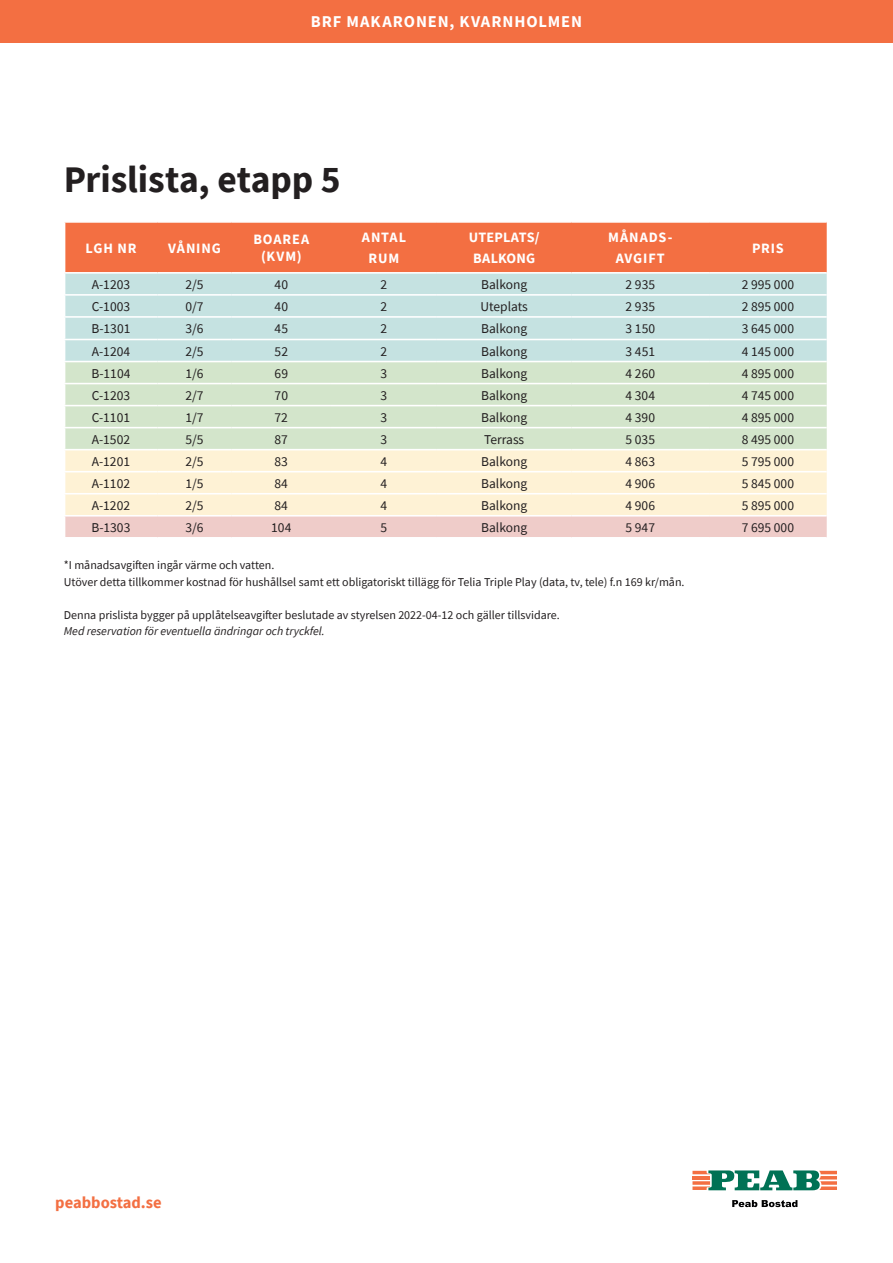
<style>
.page{position:relative;width:893px;height:1263px;background:#fff}
.page>*{position:absolute;margin:0;border:0;box-sizing:border-box;transform-origin:0 0}
.t1{font:700 37.5px "Source Sans Pro";letter-spacing:-.005em;color:#231f20}
.t2{font:700 16.5px "Source Sans Pro";letter-spacing:.055em;color:#fff}
.t3{font:700 16.5px "Source Sans Pro";color:#f36f42}
.t4{font:700 14.25px/20.5px "Source Sans Pro";letter-spacing:.055em;color:#fff;text-align:center}
.t5{font:700 14.25px/20.5px "Source Sans Pro";letter-spacing:.01em;color:#fff;text-align:center}
.t6{font:13.5px "Source Sans Pro";color:#231f20}
.t7{font:12px/16.5px "Source Sans Pro";color:#231f20}
.t8{font:italic 12px "Source Sans Pro";color:#231f20}
</style>
<div class="page">
<svg style="left:65px;top:223px;width:762px;height:314px;background:#e1d4c0"></svg>
<hr style="left:157px;top:515px;width:75px;height:1px;background:#fff">
<hr style="left:232px;top:515px;width:99px;height:1px;background:#fff">
<hr style="left:331px;top:515px;width:106px;height:1px;background:#fff">
<hr style="left:437px;top:515px;width:135px;height:1px;background:#fff">
<hr style="left:572px;top:515px;width:137px;height:1px;background:#fff">
<hr style="left:709px;top:515px;width:118px;height:1px;background:#fff">
<svg style="left:732px;top:1200px;width:65px;height:7px"></svg>
<svg style="left:692px;top:1170px;width:145px;height:20px"></svg>
<div style="left:0;top:0;width:893px;height:42px;background:#f36f42"></div>
<p class="t2" style="left:311px;top:11px;width:273px">BRF MAKARONEN, KVARNHOLMEN</p>
<h1 class="t1" style="left:64px;top:154px;width:278px">Prislista, etapp 5</h1>
<p class="t4" style="left:85px;top:237px;width:52px">LGH NR</p>
<p class="t4" style="left:168px;top:237px;width:54px">VÅNING</p>
<p class="t4" style="left:253px;top:230px;width:57px;line-height:17.4px">BOAREA (KVM)</p>
<p class="t4" style="left:362px;top:227px;width:46px">ANTAL<br>RUM</p>
<p class="t5" style="left:469px;top:227px;width:72px">UTEPLATS/<br>BALKONG</p>
<p class="t4" style="left:608px;top:227px;width:66px">MÅNADS-<br>AVGIFT</p>
<p class="t4" style="left:752px;top:237px;width:33px">PRIS</p>
<p class="t6" style="left:92px;top:276px;width:40px">A-1203</p>
<p class="t6" style="left:185px;top:276px;width:20px">2/5</p>
<p class="t6" style="left:275px;top:276px;width:15px">40</p>
<p class="t6" style="left:381px;top:276px;width:8px">2</p>
<p class="t6" style="left:481px;top:276px;width:48px">Balkong</p>
<p class="t6" style="left:626px;top:276px;width:31px">2 935</p>
<p class="t6" style="left:742px;top:276px;width:54px">2 995 000</p>
<p class="t6" style="left:92px;top:298px;width:40px">C-1003</p>
<p class="t6" style="left:185px;top:298px;width:20px">0/7</p>
<p class="t6" style="left:275px;top:298px;width:15px">40</p>
<p class="t6" style="left:381px;top:298px;width:8px">2</p>
<p class="t6" style="left:480px;top:298px;width:49px">Uteplats</p>
<p class="t6" style="left:625px;top:298px;width:31px">2 935</p>
<p class="t6" style="left:742px;top:298px;width:54px">2 895 000</p>
<p class="t6" style="left:91px;top:320px;width:40px">B-1301</p>
<p class="t6" style="left:185px;top:320px;width:20px">3/6</p>
<p class="t6" style="left:275px;top:320px;width:15px">45</p>
<p class="t6" style="left:381px;top:320px;width:8px">2</p>
<p class="t6" style="left:481px;top:320px;width:48px">Balkong</p>
<p class="t6" style="left:625px;top:320px;width:31px">3 150</p>
<p class="t6" style="left:742px;top:320px;width:54px">3 645 000</p>
<p class="t6" style="left:92px;top:342px;width:40px">A-1204</p>
<p class="t6" style="left:185px;top:342px;width:20px">2/5</p>
<p class="t6" style="left:275px;top:342px;width:15px">52</p>
<p class="t6" style="left:381px;top:342px;width:8px">2</p>
<p class="t6" style="left:481px;top:342px;width:48px">Balkong</p>
<p class="t6" style="left:625px;top:342px;width:31px">3 451</p>
<p class="t6" style="left:742px;top:342px;width:54px">4 145 000</p>
<p class="t6" style="left:91px;top:365px;width:40px">B-1104</p>
<p class="t6" style="left:185px;top:365px;width:20px">1/6</p>
<p class="t6" style="left:275px;top:365px;width:15px">69</p>
<p class="t6" style="left:381px;top:365px;width:8px">3</p>
<p class="t6" style="left:481px;top:365px;width:48px">Balkong</p>
<p class="t6" style="left:625px;top:365px;width:31px">4 260</p>
<p class="t6" style="left:742px;top:365px;width:54px">4 895 000</p>
<p class="t6" style="left:92px;top:387px;width:40px">C-1203</p>
<p class="t6" style="left:185px;top:387px;width:20px">2/7</p>
<p class="t6" style="left:275px;top:387px;width:15px">70</p>
<p class="t6" style="left:381px;top:387px;width:8px">3</p>
<p class="t6" style="left:481px;top:387px;width:48px">Balkong</p>
<p class="t6" style="left:625px;top:387px;width:31px">4 304</p>
<p class="t6" style="left:742px;top:387px;width:54px">4 745 000</p>
<p class="t6" style="left:92px;top:409px;width:40px">C-1101</p>
<p class="t6" style="left:185px;top:409px;width:20px">1/7</p>
<p class="t6" style="left:275px;top:409px;width:15px">72</p>
<p class="t6" style="left:381px;top:409px;width:8px">3</p>
<p class="t6" style="left:481px;top:409px;width:48px">Balkong</p>
<p class="t6" style="left:625px;top:409px;width:31px">4 390</p>
<p class="t6" style="left:742px;top:409px;width:54px">4 895 000</p>
<p class="t6" style="left:92px;top:431px;width:40px">A-1502</p>
<p class="t6" style="left:185px;top:431px;width:20px">5/5</p>
<p class="t6" style="left:275px;top:431px;width:15px">87</p>
<p class="t6" style="left:381px;top:431px;width:8px">3</p>
<p class="t6" style="left:484px;top:431px;width:42px">Terrass</p>
<p class="t6" style="left:625px;top:431px;width:31px">5 035</p>
<p class="t6" style="left:742px;top:431px;width:54px">8 495 000</p>
<p class="t6" style="left:92px;top:453px;width:40px">A-1201</p>
<p class="t6" style="left:185px;top:453px;width:20px">2/5</p>
<p class="t6" style="left:275px;top:453px;width:15px">83</p>
<p class="t6" style="left:381px;top:453px;width:8px">4</p>
<p class="t6" style="left:481px;top:453px;width:48px">Balkong</p>
<p class="t6" style="left:625px;top:453px;width:31px">4 863</p>
<p class="t6" style="left:742px;top:453px;width:54px">5 795 000</p>
<p class="t6" style="left:92px;top:475px;width:40px">A-1102</p>
<p class="t6" style="left:185px;top:475px;width:20px">1/5</p>
<p class="t6" style="left:275px;top:475px;width:15px">84</p>
<p class="t6" style="left:381px;top:475px;width:8px">4</p>
<p class="t6" style="left:481px;top:475px;width:48px">Balkong</p>
<p class="t6" style="left:625px;top:475px;width:31px">4 906</p>
<p class="t6" style="left:742px;top:475px;width:54px">5 845 000</p>
<p class="t6" style="left:92px;top:497px;width:40px">A-1202</p>
<p class="t6" style="left:185px;top:497px;width:20px">2/5</p>
<p class="t6" style="left:275px;top:497px;width:15px">84</p>
<p class="t6" style="left:381px;top:497px;width:8px">4</p>
<p class="t6" style="left:481px;top:497px;width:48px">Balkong</p>
<p class="t6" style="left:625px;top:497px;width:31px">4 906</p>
<p class="t6" style="left:742px;top:497px;width:54px">5 895 000</p>
<p class="t6" style="left:91px;top:519px;width:40px">B-1303</p>
<p class="t6" style="left:185px;top:519px;width:20px">3/6</p>
<p class="t6" style="left:271px;top:519px;width:22px">104</p>
<p class="t6" style="left:381px;top:519px;width:8px">5</p>
<p class="t6" style="left:481px;top:519px;width:48px">Balkong</p>
<p class="t6" style="left:625px;top:519px;width:31px">5 947</p>
<p class="t6" style="left:742px;top:519px;width:54px">7 695 000</p>
<p class="t7" style="left:64px;top:557px;width:622px">*I månadsavgiften ingår värme och vatten.<br>Utöver detta tillkommer kostnad för hushållsel samt ett obligatoriskt tillägg för Telia Triple Play (data, tv, tele) f.n 169 kr/mån.</p>
<p class="t7" style="left:64px;top:606px;width:497px">Denna prislista bygger på upplåtelseavgifter beslutade av styrelsen 2022-04-12 och gäller tillsvidare.</p>
<p class="t8" style="left:64px;top:624px;width:263px">Med reservation för eventuella ändringar och tryckfel.</p>
<p class="t3" style="left:55px;top:1191px;width:108px">peabbostad.se</p>
</div>
